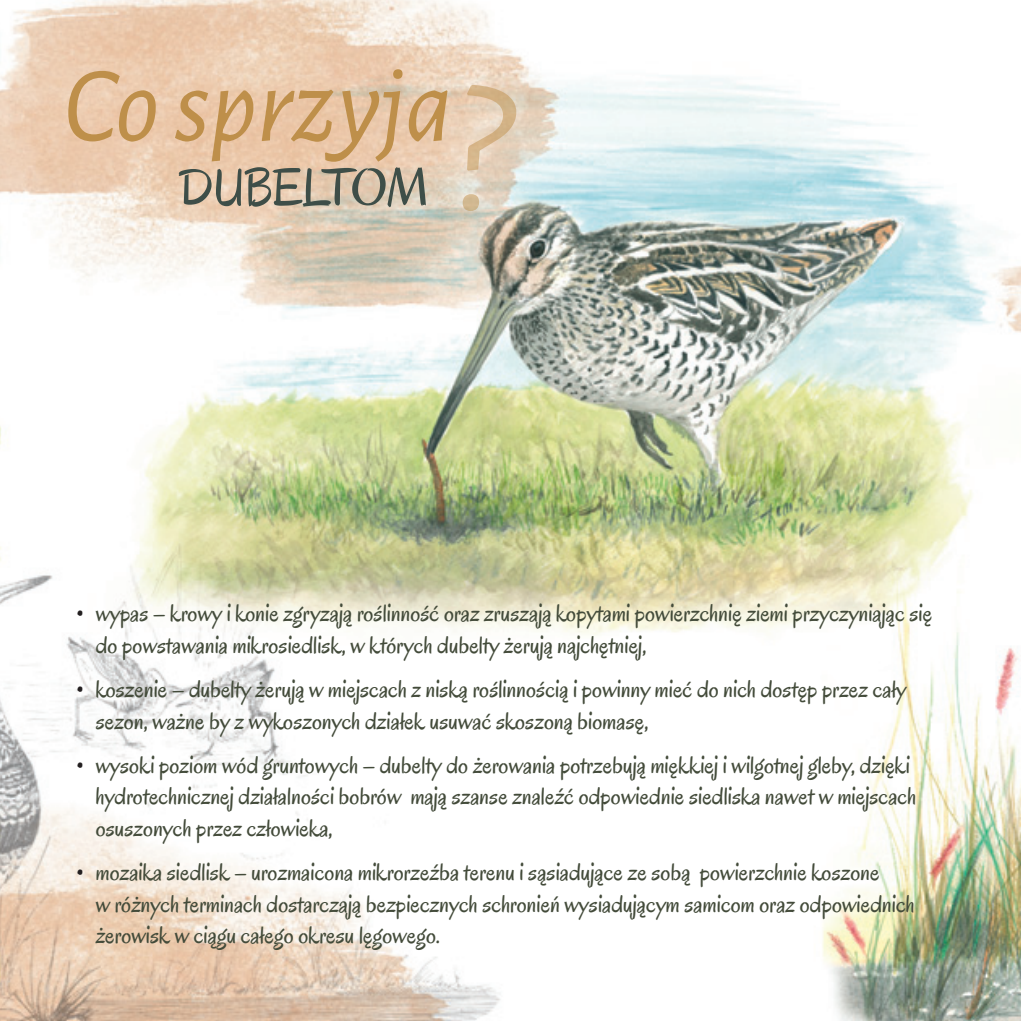
<style>
.page{position:relative;width:1021px;height:1021px;background:#fff}
.page>*{position:absolute;margin:0;border:0;box-sizing:border-box;transform-origin:0 0}
.t1{font:italic 108px "Alegreya Sans";color:#be8f4a}
.t2{font:54px "Oregano";letter-spacing:-.02em;color:#3e4e48}
.t3{font:24.75px/31.5px "Oregano";color:#434b3a}
.s1{color:#231f20}
</style>
<div class="page">
<img style="left:0;top:0;width:1020px;height:1020px">
<svg style="left:462px;top:85px;width:54px;height:126px;background:#e0ccb3"></svg>
<p class="t1" style="left:63px;top:33px;width:391px">Co sprzyja</p>
<p class="t2" style="left:178px;top:154px;width:252px">DUBELTOM</p>
<p class="t3" style="left:96px;top:597px;width:838px;text-indent:-19px"><span class="s1">•</span> wypas – krowy i konie zgryzają roślinność oraz zruszają kopytami powierzchnię ziemi przyczyniając się do powstawania mikrosiedlisk, w których dubelty żerują najchętniej,</p>
<p class="t3" style="left:96px;top:673px;width:812px;text-indent:-19px"><span class="s1">•</span> koszenie – dubelty żerują w miejscach z niską roślinnością i powinny mieć do nich dostęp przez cały sezon, ważne by z wykoszonych działek usuwać skoszoną biomasę,</p>
<p class="t3" style="left:96px;top:749px;width:822px;text-indent:-19px"><span class="s1">•</span> wysoki poziom wód gruntowych – dubelty do żerowania potrzebują miękkiej i wilgotnej gleby, dzięki hydrotechnicznej działalności bobrów mają szanse znaleźć odpowiednie siedliska nawet w miejscach osuszonych przez człowieka,</p>
<p class="t3" style="left:96px;top:856px;width:820px;text-indent:-19px"><span class="s1">•</span> mozaika siedlisk – urozmaicona mikrorzeźba terenu i sąsiadujące ze sobą powierzchnie koszone<br>w różnych terminach dostarczają bezpiecznych schronień wysiadującym samicom oraz odpowiednich żerowisk w ciągu całego okresu lęgowego.</p>
</div>
